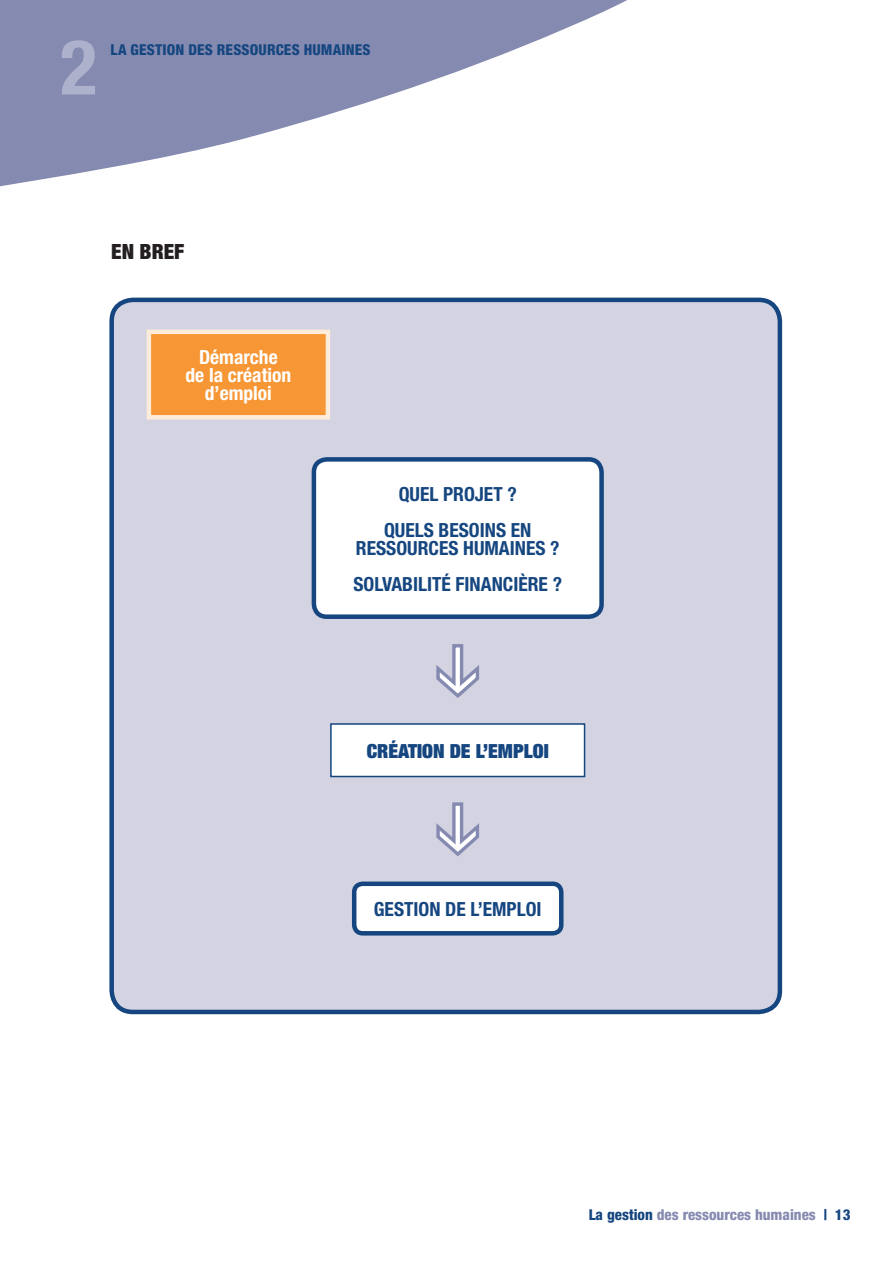
<style>
.page{position:relative;width:893px;height:1263px;background:#fff}
.page>*{position:absolute;margin:0;border:0;box-sizing:border-box;transform-origin:0 0}
.t1{font:700 condensed 76.5px "Helvetica Neue";color:#aeb1cb}
.t2{font:900 condensed 21px "Helvetica Neue";color:#231f20}
.t3{font:700 condensed 19.5px/36px "Helvetica Neue";color:#154680;text-align:center}
.t4{font:700 condensed 19.5px/36px "Helvetica Neue";letter-spacing:.075em;color:#154680}
.t5{font:700 condensed 19.5px/18px "Helvetica Neue";color:#fff;text-align:center}
.t6{font:900 expanded 19.5px "Helvetica Neue";color:#154680}
.t7{font:800 condensed 15px "Helvetica Neue";color:#858ab0}
.t8{font:800 condensed 15px "Helvetica Neue";letter-spacing:.015em;color:#154680}
.s1{color:#154680}
</style>
<div class="page">
<svg style="left:0;top:0;width:627px;height:187px;fill:#858ab0"></svg>
<div style="left:112px;top:300px;width:668px;height:712px;background:#d3d3e2;border-radius:21px"></div>
<div style="left:109px;top:298px;width:673px;height:716px;border:4px solid #154680;border-radius:21px"></div>
<svg style="left:436px;top:644px;width:43px;height:54px"></svg>
<svg style="left:436px;top:802px;width:43px;height:55px"></svg>
<div style="left:314px;top:459px;width:288px;height:158px;background:#fff;border-radius:13px"></div>
<div style="left:312px;top:457px;width:292px;height:162px;border:4px solid #154680;border-radius:13px"></div>
<div style="left:331px;top:724px;width:254px;height:52px;background:#fff"></div>
<div style="left:330px;top:723px;width:255px;height:54px;border:2px solid #154680"></div>
<div style="left:149px;top:332px;width:179px;height:85px;background:#f79634"></div>
<div style="left:147px;top:330px;width:183px;height:90px;border:4px solid #feecda"></div>
<div style="left:354px;top:884px;width:207px;height:49px;background:#fff;border-radius:9px"></div>
<div style="left:352px;top:881px;width:211px;height:54px;border:4px solid #154680;border-radius:9px"></div>
<h1 class="t1" style="left:60px;top:21px;width:38px">2</h1>
<p class="t8" style="left:111px;top:40px;width:53px">LA GESTION</p>
<p class="t8" style="left:188px;top:40px;width:183px">des ressources humaines</p>
<p class="t2" style="left:111px;top:238px;width:75px">EN BREF</p>
<p class="t5" style="left:186px;top:348px;width:107px">DÉMARCHE<br>DE LA CRÉATION<br>D’EMPLOI</p>
<p class="t3" style="left:384px;top:475px;width:149px">QUEL PROJET ?<br>QUELS BESOINS EN</p>
<p class="t4" style="left:353px;top:529px;width:210px">RESSOURCES HUMAINES ?<br>SOLVABILITÉ FINANCIÈRE ?</p>
<p class="t6" style="left:367px;top:739px;width:184px">CRÉATION DE L’EMPLOI</p>
<p class="t3" style="left:374px;top:891px;width:169px">GESTION DE L’EMPLOI</p>
<p class="t7" style="left:589px;top:1206px;width:263px"><span class="s1">La gestion</span> des ressources humaines <span class="s1">| 13</span></p>
</div>
